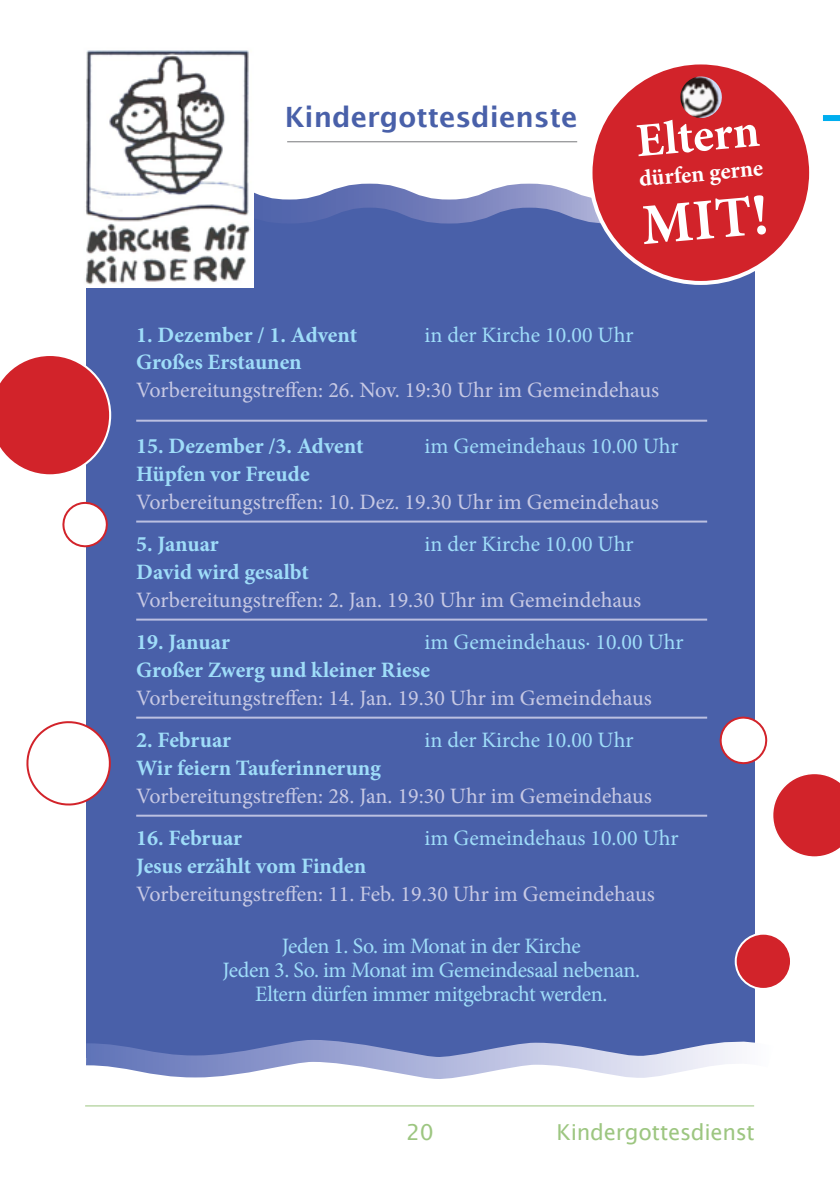
<style>
.page{position:relative;width:840px;height:1191px;background:#fff}
.page>*{position:absolute;margin:0;border:0;box-sizing:border-box;transform-origin:0 0}
.t1{font:700 58px "Minion Pro";color:#fff}
.t2{font:700 47.6px "Minion Pro";color:#fff}
.t3{font:600 28px "Lucida Sans";color:#4960a9}
.t4{font:700 23.2px "Minion Pro";color:#fff}
.t5{font:22px "Minion Pro";color:#c7c9e4}
.t6{font:22px/24px "Minion Pro";letter-spacing:-.005em;color:#9fddf9;text-align:center}
.t7{font:700 22px "Minion Pro";letter-spacing:-.005em;color:#9fddf9}
.t8{font:22px "Lucida Sans";letter-spacing:-.01em;color:#9dc681}
</style>
<div class="page">
<div style="left:86px;top:202px;width:668px;height:855px;background:#4960a9"></div>
<svg style="left:254px;top:183px;width:355px;height:52px"></svg>
<img style="left:85px;top:50px;width:169px;height:237px">
<svg style="left:62px;top:502px;width:46px;height:46px"></svg>
<div style="left:735px;top:933px;width:55px;height:56px;background:#d2232a;border-radius:50%"></div>
<div style="left:734px;top:932px;width:57px;height:58px;border:2px solid #fff;border-radius:50%"></div>
<svg style="left:773px;top:774px;width:66px;height:83px"></svg>
<svg style="left:719px;top:716px;width:47px;height:49px"></svg>
<svg style="left:26px;top:721px;width:85px;height:85px"></svg>
<svg style="left:0;top:356px;width:111px;height:119px"></svg>
<hr style="left:85px;top:1105px;width:668px;height:1px;background:#9cc57f">
<hr style="left:287px;top:141px;width:290px;height:1px;background:#77787b">
<hr style="left:136px;top:520px;width:570px;height:2px;background:#bbc0e1">
<hr style="left:136px;top:618px;width:570px;height:2px;background:#bbc0e1">
<hr style="left:136px;top:716px;width:570px;height:2px;background:#bbc0e1">
<hr style="left:136px;top:814px;width:570px;height:2px;background:#bbc0e1">
<svg style="left:86px;top:1028px;width:669px;height:51px"></svg>
<div style="left:590px;top:62px;width:220px;height:221px;background:#d2232a;border-radius:50%"></div>
<svg style="left:680px;top:76px;width:42px;height:42px"></svg>
<hr style="left:136px;top:420px;width:570px;height:2px;background:#bbc0e1">
<div style="left:822px;top:115px;width:17px;height:6px;background:#00aeef"></div>
<p class="t3" style="left:284px;top:100px;width:294px">Kindergottesdienste</p>
<h2 class="t2" style="left:632px;top:108px;width:125px;rotate:-5deg">Eltern</h2>
<p class="t4" style="left:637px;top:163px;width:126px;rotate:-5deg">dürfen gerne</p>
<h1 class="t1" style="left:637px;top:185px;width:129px;rotate:-5deg">MIT!</h1>
<p class="t7" style="left:136px;top:319px;width:222px">1. Dezember / 1. Advent</p>
<p class="t6" style="left:424px;top:323px;width:210px">in der Kirche 10.00 Uhr</p>
<p class="t7" style="left:136px;top:346px;width:167px">Großes Erstaunen</p>
<p class="t5" style="left:136px;top:375px;width:524px">Vorbereitungstreffen: 26. Nov. 19:30 Uhr im Gemeindehaus</p>
<p class="t7" style="left:136px;top:430px;width:228px">15. Dezember /3. Advent</p>
<p class="t6" style="left:424px;top:433px;width:255px">im Gemeindehaus 10.00 Uhr</p>
<p class="t7" style="left:136px;top:458px;width:175px">Hüpfen vor Freude</p>
<p class="t5" style="left:136px;top:487px;width:524px">Vorbereitungstreffen: 10. Dez. 19.30 Uhr im Gemeindehaus</p>
<p class="t7" style="left:136px;top:528px;width:84px">5. Januar</p>
<p class="t6" style="left:424px;top:531px;width:210px">in der Kirche 10.00 Uhr</p>
<p class="t7" style="left:136px;top:556px;width:174px">David wird gesalbt</p>
<p class="t5" style="left:136px;top:585px;width:506px">Vorbereitungstreffen: 2. Jan. 19.30 Uhr im Gemeindehaus</p>
<p class="t7" style="left:136px;top:626px;width:95px">19. Januar</p>
<p class="t6" style="left:424px;top:629px;width:260px">im Gemeindehaus· 10.00 Uhr</p>
<p class="t7" style="left:136px;top:654px;width:295px">Großer Zwerg und kleiner Riese</p>
<p class="t5" style="left:136px;top:683px;width:517px">Vorbereitungstreffen: 14. Jan. 19.30 Uhr im Gemeindehaus</p>
<p class="t7" style="left:136px;top:724px;width:96px">2. Februar</p>
<p class="t6" style="left:424px;top:727px;width:210px">in der Kirche 10.00 Uhr</p>
<p class="t7" style="left:136px;top:752px;width:246px">Wir feiern Tauferinnerung</p>
<p class="t5" style="left:136px;top:781px;width:517px">Vorbereitungstreffen: 28. Jan. 19:30 Uhr im Gemeindehaus</p>
<p class="t7" style="left:136px;top:822px;width:107px">16. Februar</p>
<p class="t6" style="left:424px;top:825px;width:255px">im Gemeindehaus 10.00 Uhr</p>
<p class="t7" style="left:136px;top:850px;width:231px">Jesus erzählt vom Finden</p>
<p class="t5" style="left:136px;top:879px;width:520px">Vorbereitungstreffen: 11. Feb. 19.30 Uhr im Gemeindehaus</p>
<p class="t6" style="left:222px;top:934px;width:419px">Jeden 1. So. im Monat in der Kirche<br>Jeden 3. So. im Monat im Gemeindesaal nebenan.<br>Eltern dürfen immer mitgebracht werden.</p>
<p class="t8" style="left:406px;top:1119px;width:29px">20</p>
<p class="t8" style="left:556px;top:1119px;width:200px">Kindergottesdienst</p>
</div>
